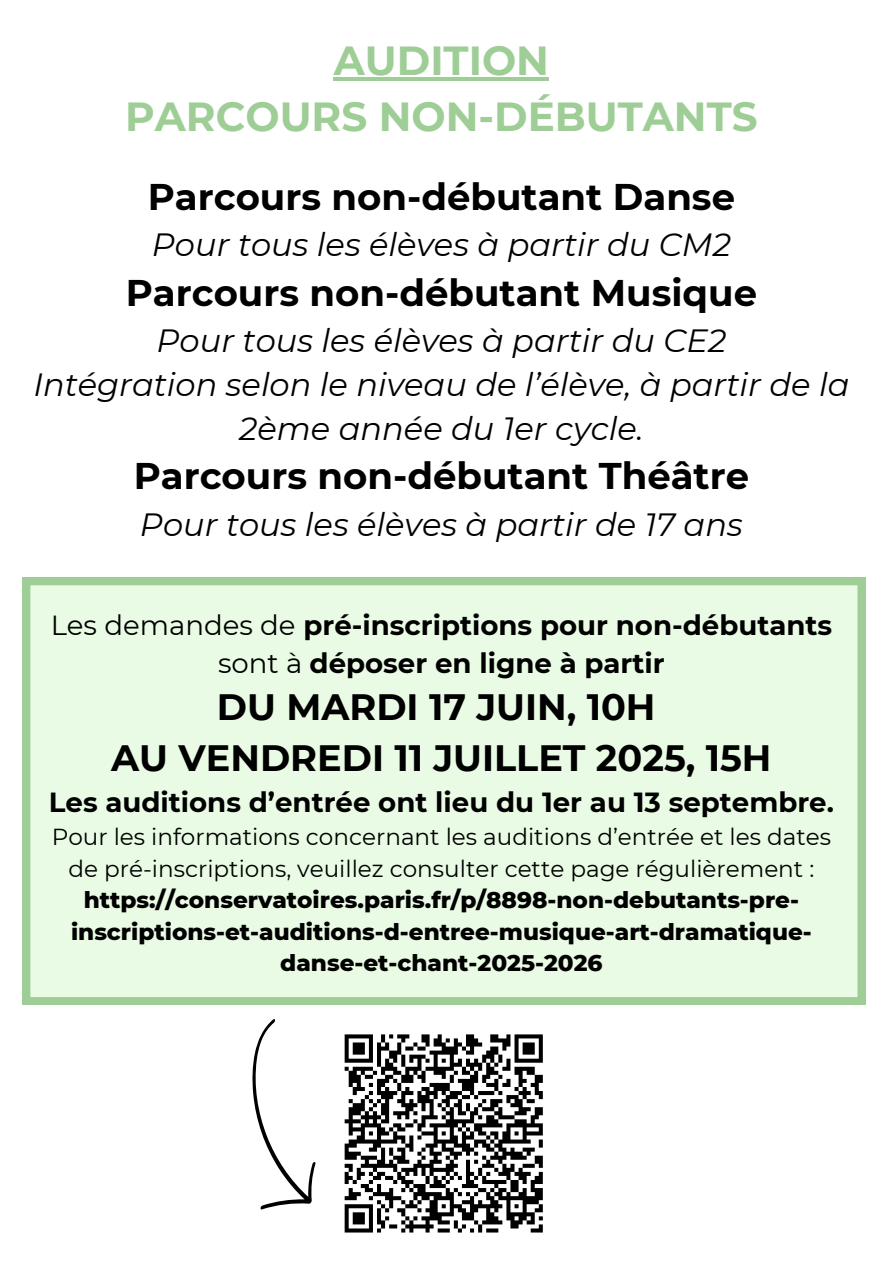
<style>
.page{position:relative;width:894px;height:1264px;background:#fff}
.page>*{position:absolute;margin:0;border:0;box-sizing:border-box;transform-origin:0 0}
.t1{font:700 40.5px/56.2px "Montserrat";color:#9ecd96;text-align:center}
.t2{font:700 37.05px "Montserrat";color:#000}
.t3{font:700 36.6px "Montserrat";color:#000}
.t4{font:italic 32.1px/44px "Montserrat";color:#000;text-align:center}
.t5{font:700 27.6px/38.2px "Montserrat";color:#000;text-align:center}
.t6{font:800 23.1px/31.5px "Montserrat";color:#000;text-align:center}
.t7{font:23.1px/31.5px "Montserrat";color:#000;text-align:center}
.s1{font-weight:400}
</style>
<div class="page">
<div style="left:22px;top:577px;width:842px;height:427px;background:#e9fbe4"></div>
<svg style="left:344px;top:1034px;width:199px;height:199px"></svg>
<hr style="left:334px;top:77px;width:215px;height:3px;background:#9ecd96">
<svg style="left:252px;top:1019px;width:64px;height:190px"></svg>
<p class="t1" style="left:125px;top:32px;width:633px">AUDITION<br>PARCOURS NON-DÉBUTANTS</p>
<p class="t2" style="left:148px;top:174px;width:588px">Parcours non-débutant Danse</p>
<h2 class="t4" style="left:152px;top:223px;width:580px">Pour tous les élèves à partir du CM2</h2>
<h2 class="t2" style="left:126px;top:270px;width:632px">Parcours non-débutant Musique</h2>
<p class="t4" style="left:156px;top:318px;width:571px">Pour tous les élèves à partir du CE2</p>
<h2 class="t4" style="left:33px;top:362px;width:817px">Intégration selon le niveau de l’élève, à partir de la<br>2ème année du 1er cycle.</h2>
<h2 class="t2" style="left:134px;top:453px;width:616px">Parcours non-débutant Théâtre</h2>
<p class="t4" style="left:140px;top:502px;width:604px">Pour tous les élèves à partir de 17 ans</p>
<p class="t5" style="left:51px;top:605px;width:782px"><span class="s1">Les demandes de</span> pré-inscriptions pour non-débutants <span class="s1">sont à</span> déposer en ligne à partir</p>
<p class="t3" style="left:217px;top:684px;width:440px">DU MARDI 17 JUIN, 10H</p>
<p class="t3" style="left:111px;top:735px;width:661px">AU VENDREDI 11 JUILLET 2025, 15H</p>
<p class="t5" style="left:49px;top:783px;width:786px">Les auditions d’entrée ont lieu du 1er au 13 septembre.</p>
<p class="t7" style="left:52px;top:821px;width:780px">Pour les informations concernant les auditions d’entrée et les dates de pré-inscriptions, veuillez consulter cette page régulièrement :</p>
<p class="t6" style="left:71px;top:884px;width:742px">https://conservatoires.paris.fr/p/8898-non-debutants-pre&shy;inscriptions-et-auditions-d-entree-musique-art-dramatique&shy;danse-et-chant-2025-2026</p>
</div>
